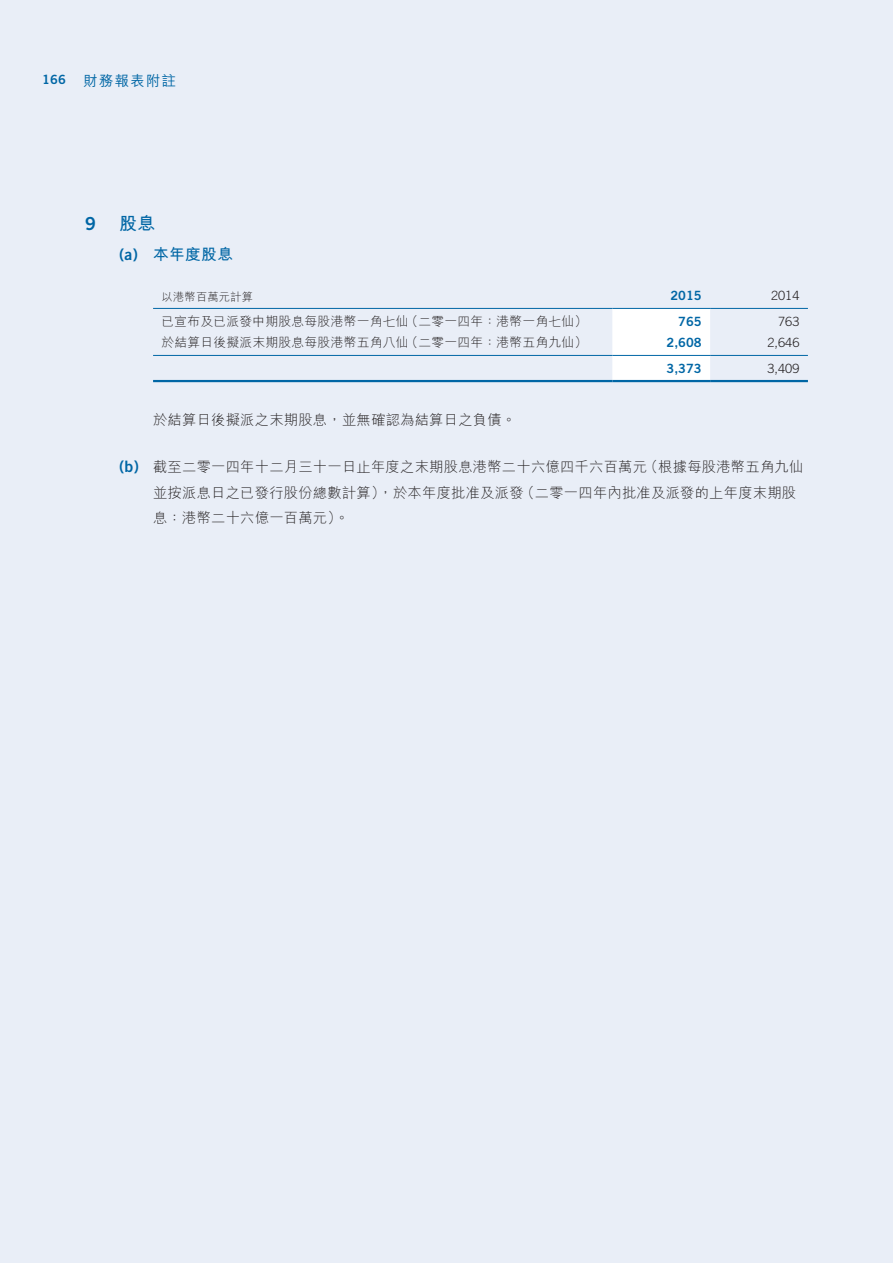
<style>
.page{position:relative;width:893px;height:1263px;background:#e9eef7}
.page>*{position:absolute;margin:0;border:0;box-sizing:border-box;transform-origin:0 0}
.t1{font:700 18px "M Hei HK";color:#0066a5}
.t2{font:18px "Trade Gothic LT Std Bd 2";color:#0066a5}
.t3{font:700 15.75px "M Hei HK";letter-spacing:.02em;color:#0066a5}
.t4{font:300 14.25px/25.5px "M Hei HK";letter-spacing:.02em;color:#231f20}
.t5{font:500 14.25px "M Hei HK";letter-spacing:.1em;color:#0066a5}
.t6{font:300 12.75px "M Hei HK";letter-spacing:.02em;color:#231f20}
.t7{font:12.75px "Trade Gothic LT Std Bd 2";color:#0066a5}
.t8{font:300 12.75px "Trade Gothic LT Std";color:#231f20}
.t9{font:300 11.25px "M Hei HK";letter-spacing:.02em;color:#231f20}
.s1{font-family:"Trade Gothic LT Std Bd 2";font-weight:400;font-size:12.75px}
.s2{font-family:"Trade Gothic LT Std Bd 2";font-weight:400}
.s3{font-family:"Trade Gothic LT Std Bd 2";font-weight:400;font-size:15.75px;color:#0066a5}
</style>
<div class="page">
<div style="left:612px;top:309px;width:98px;height:70px;background:#fff"></div>
<hr style="left:153px;top:308px;width:459px;height:1px;background:#0066a5">
<hr style="left:612px;top:308px;width:98px;height:1px;background:#0066a5">
<hr style="left:710px;top:308px;width:98px;height:1px;background:#0066a5">
<hr style="left:153px;top:355px;width:459px;height:1px;background:#0066a5">
<hr style="left:612px;top:355px;width:98px;height:1px;background:#0066a5">
<hr style="left:710px;top:355px;width:98px;height:1px;background:#0066a5">
<hr style="left:153px;top:380px;width:459px;height:2px;background:#0066a5">
<hr style="left:612px;top:380px;width:98px;height:2px;background:#0066a5">
<hr style="left:710px;top:380px;width:98px;height:2px;background:#0066a5">
<p class="t5" style="left:42px;top:70px;width:135px"><span class="s1">166</span> 財務報表附註</p>
<p class="t2" style="left:85px;top:212px;width:12px">9</p>
<p class="t1" style="left:119px;top:210px;width:38px">股息</p>
<p class="t3" style="left:119px;top:242px;width:116px"><span class="s2">(a)</span> 本年度股息</p>
<p class="t9" style="left:162px;top:291px;width:93px">以港幣百萬元計算</p>
<p class="t7" style="left:670px;top:287px;width:33px">2015</p>
<p class="t8" style="left:771px;top:288px;width:30px">2014</p>
<p class="t6" style="left:162px;top:315px;width:427px">已宣布及已派發中期股息每股港幣一角七仙（二零一四年：港幣一角七仙）</p>
<p class="t7" style="left:678px;top:313px;width:25px">765</p>
<p class="t8" style="left:778px;top:313px;width:23px">763</p>
<p class="t6" style="left:162px;top:336px;width:427px">於結算日後擬派末期股息每股港幣五角八仙（二零一四年：港幣五角九仙）</p>
<p class="t7" style="left:667px;top:334px;width:37px">2,608</p>
<p class="t8" style="left:767px;top:335px;width:33px">2,646</p>
<p class="t7" style="left:667px;top:360px;width:37px">3,373</p>
<p class="t8" style="left:767px;top:360px;width:33px">3,409</p>
<p class="t4" style="left:153px;top:407px;width:365px">於結算日後擬派之末期股息，並無確認為結算日之負債。</p>
<p class="t4" style="left:153px;top:454px;width:652px;text-indent:-34px"><span class="s3">(b)</span> 截至二零一四年十二月三十一日止年度之末期股息港幣二十六億四千六百萬元（根據每股港幣五角九仙並按派息日之已發行股份總數計算），於本年度批准及派發（二零一四年內批准及派發的上年度末期股息：港幣二十六億一百萬元）。</p>
</div>
